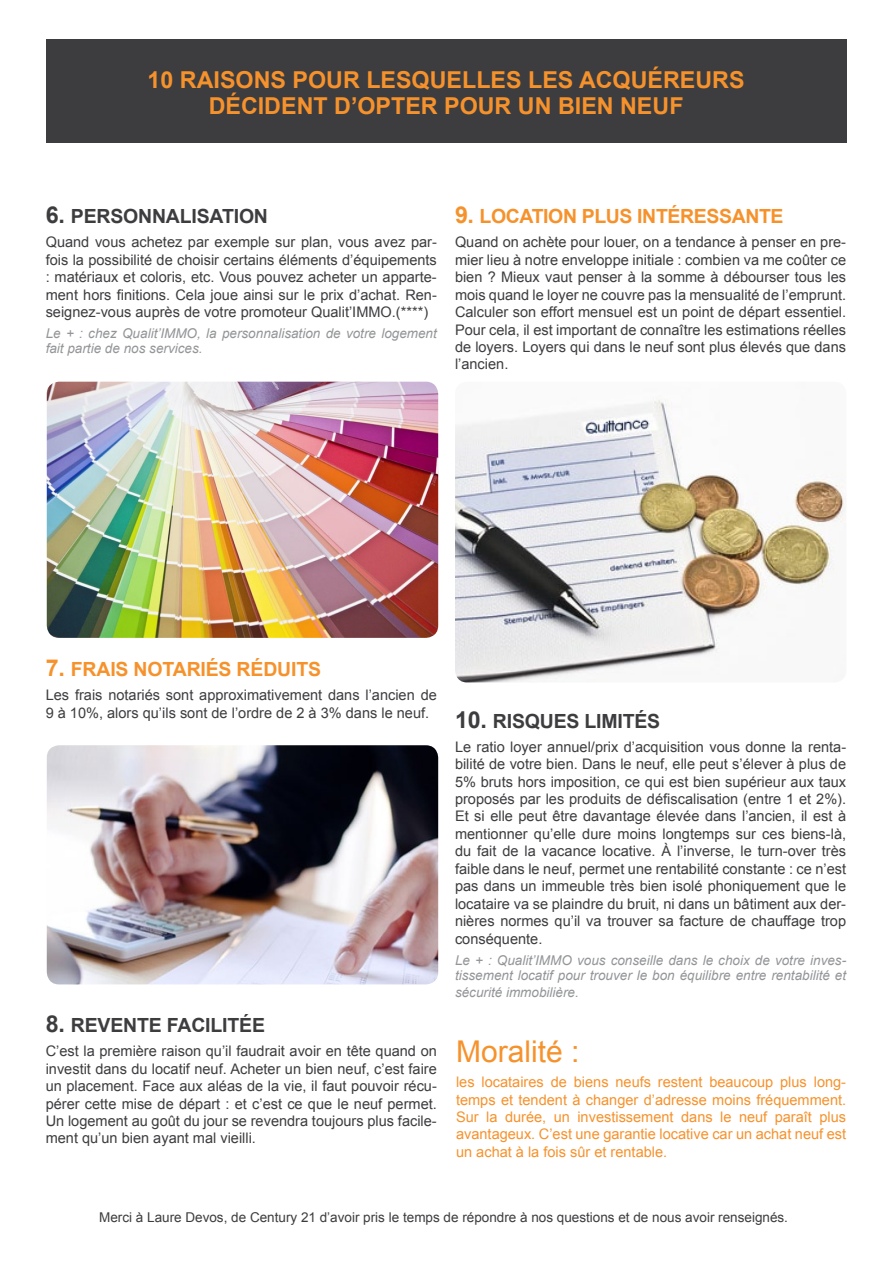
<style>
.page{position:relative;width:893px;height:1263px;background:#fff}
.page>*{position:absolute;margin:0;border:0;box-sizing:border-box;transform-origin:0 0}
.t1{font:30px "Arial";color:#f6922c}
.t2{font:700 23.25px/26.2px "Arial";color:#f6922c;text-align:center}
.t3{font:700 19.5px "Arial";color:#3d3c3f}
.t4{font:700 19.5px "Arial";color:#f6922c}
.t5{font:14.55px/17.4px "Arial";color:#3d3c3f;text-align:justify}
.t6{font:14.55px/17.4px "Arial";color:#f6922c;text-align:justify}
.t7{font:italic 13.5px/15px "Arial";color:#939598}
.t8{font:13.5px "Arial";color:#3d3c3f}
.s1{font-size:23.25px}
</style>
<div class="page">
<div style="left:46px;top:39px;width:800px;height:103px;background:#3d3c3f"></div>
<img style="left:47px;top:382px;width:391px;height:256px">
<img style="left:455px;top:398px;width:391px;height:284px">
<img style="left:47px;top:745px;width:391px;height:239px">
<h2 class="t2" style="left:148px;top:68px;width:598px">10 RAISONS POUR LESQUELLES LES ACQUÉREURS<br>DÉCIDENT D’OPTER POUR UN BIEN NEUF</h2>
<h3 class="t3" style="left:46px;top:203px;width:39px"><span class="s1">6.</span> PERSONNALISATION</h3>
<p class="t5" style="left:46px;top:234px;width:393px">Quand vous achetez par exemple sur plan, vous avez par&shy;fois la possibilité de choisir certains éléments d’équipements : matériaux et coloris, etc. Vous pouvez acheter un apparte&shy;ment hors finitions. Cela joue ainsi sur le prix d’achat. Ren&shy;seignez-vous auprès de votre promoteur Qualit’IMMO.(****)</p>
<p class="t7" style="left:46px;top:326px;width:393px">Le + : chez Qualit’IMMO, la personnalisation de votre logement fait partie de nos services.</p>
<h3 class="t4" style="left:455px;top:203px;width:38px"><span class="s1">9.</span> LOCATION</h3>
<h3 class="t4" style="left:582px;top:203px;width:14px">PLUS</h3>
<h3 class="t4" style="left:637px;top:203px;width:14px">INTÉRESSANTE</h3>
<p class="t5" style="left:455px;top:234px;width:393px">Quand on achète pour louer, on a tendance à penser en pre&shy;mier lieu à notre enveloppe initiale : combien va me coûter ce bien ? Mieux vaut penser à la somme à débourser tous les mois quand le loyer ne couvre pas la mensualité de l’emprunt.<br>Calculer son effort mensuel est un point de départ essentiel.<br>Pour cela, il est important de connaître les estimations réelles de loyers. Loyers qui dans le neuf sont plus élevés que dans l’ancien.</p>
<h3 class="t4" style="left:46px;top:656px;width:38px"><span class="s1">7.</span> FRAIS</h3>
<h3 class="t4" style="left:134px;top:656px;width:13px">NOTARIÉS</h3>
<h3 class="t4" style="left:237px;top:656px;width:13px">RÉDUITS</h3>
<p class="t5" style="left:46px;top:686px;width:393px">Les frais notariés sont approximativement dans l’ancien de<br>9 à 10%, alors qu’ils sont de l’ordre de 2 à 3% dans le neuf.</p>
<h3 class="t3" style="left:455px;top:708px;width:51px"><span class="s1">10.</span> RISQUES</h3>
<h3 class="t3" style="left:585px;top:708px;width:45px">LIMITÉS</h3>
<p class="t5" style="left:455px;top:738px;width:393px">Le ratio loyer annuel/prix d’acquisition vous donne la renta&shy;bilité de votre bien. Dans le neuf, elle peut s’élever à plus de 5% bruts hors imposition, ce qui est bien supérieur aux taux proposés par les produits de défiscalisation (entre 1 et 2%).<br>Et si elle peut être davantage élevée dans l’ancien, il est à mentionner qu’elle dure moins longtemps sur ces biens-là, du fait de la vacance locative. À l’inverse, le turn-over très faible dans le neuf, permet une rentabilité constante : ce n’est pas dans un immeuble très bien isolé phoniquement que le locataire va se plaindre du bruit, ni dans un bâtiment aux der&shy;nières normes qu’il va trouver sa facture de chauffage trop conséquente.</p>
<p class="t7" style="left:455px;top:953px;width:393px">Le + : Qualit’IMMO vous conseille dans le choix de votre inves&shy;tissement locatif pour trouver le bon équilibre entre rentabilité et</p>
<p class="t7" style="left:455px;top:985px;width:125px">sécurité immobilière.</p>
<h3 class="t3" style="left:46px;top:1012px;width:78px"><span class="s1">8.</span> REVENTE</h3>
<h3 class="t3" style="left:167px;top:1012px;width:12px">FACILITÉE</h3>
<p class="t5" style="left:46px;top:1042px;width:393px">C’est la première raison qu’il faudrait avoir en tête quand on investit dans du locatif neuf. Acheter un bien neuf, c’est faire un placement. Face aux aléas de la vie, il faut pouvoir récu&shy;pérer cette mise de départ : et c’est ce que le neuf permet.<br>Un logement au goût du jour se revendra toujours plus facile&shy;ment qu’un bien ayant mal vieilli.</p>
<h1 class="t1" style="left:456px;top:1031px;width:125px">Moralité :</h1>
<p class="t6" style="left:456px;top:1073px;width:392px">les locataires de biens neufs restent beaucoup plus long&shy;temps et tendent à changer d’adresse moins fréquemment.<br>Sur la durée, un investissement dans le neuf paraît plus avantageux. C’est une garantie locative car un achat neuf est un achat à la fois sûr et rentable.</p>
<p class="t8" style="left:99px;top:1208px;width:690px">Merci à Laure Devos, de Century 21 d’avoir pris le temps de répondre à nos questions et de nous avoir renseignés.</p>
</div>
